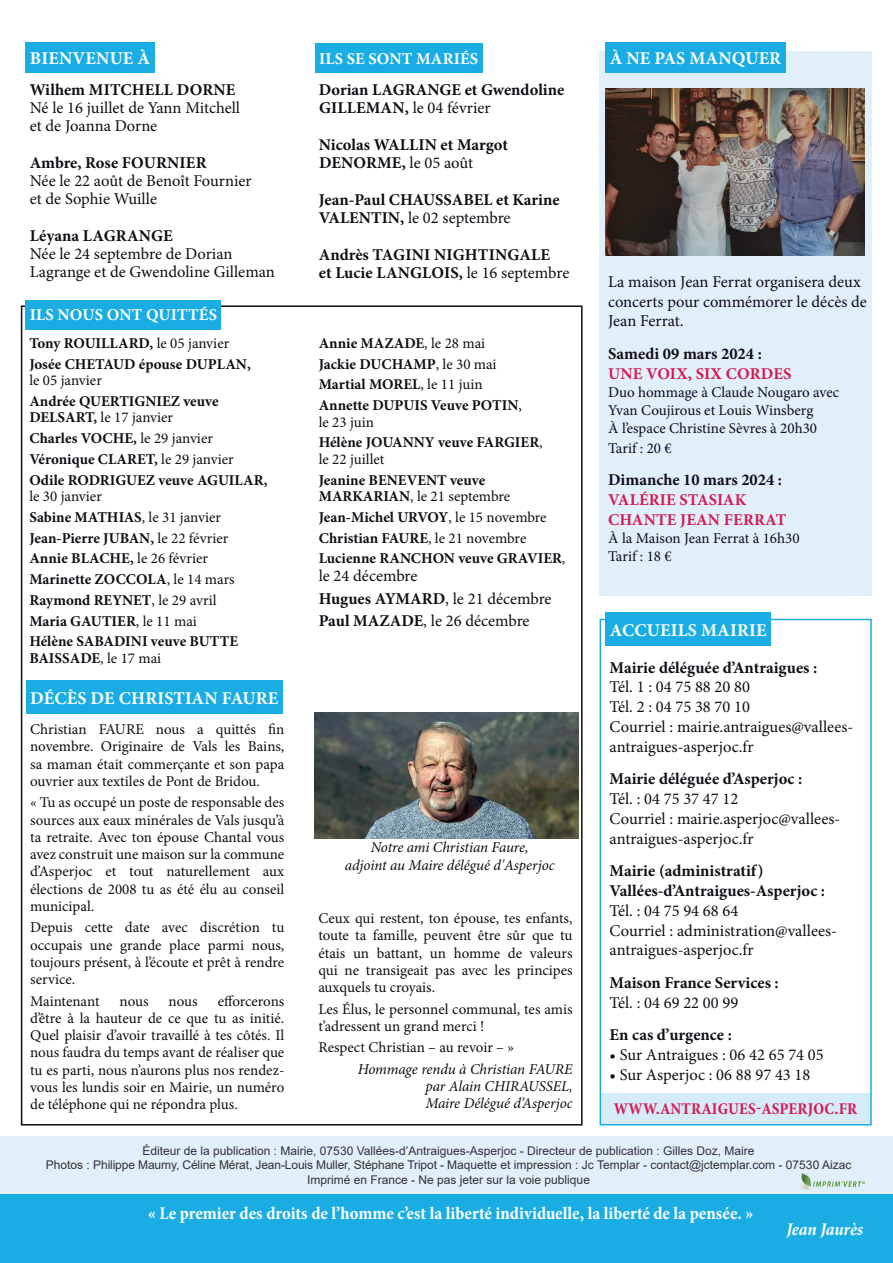
<style>
.page{position:relative;width:893px;height:1263px;background:#fff}
.page>*{position:absolute;margin:0;border:0;box-sizing:border-box;transform-origin:0 0}
.t1{font:700 condensed 18px "Minion Pro";color:#fff}
.Titre{font:700 18px "Minion Pro";letter-spacing:.01em;color:#fff}
.t2{font:italic 700 condensed 18px "Minion Pro";letter-spacing:-.01em;color:#fff}
.t3{font:16.5px/19.8px "Minion Pro";color:#120c15}
.t4{font:700 16.5px/18px "Minion Pro";color:#120c15}
.t5{font:700 16.5px/19.8px "Minion Pro";color:#d31a52}
.Titre-2{font:700 16.5px "Minion Pro";letter-spacing:.01em;color:#fff}
.t6{font:700 condensed 16.5px "Minion Pro";letter-spacing:.01em;color:#d31a52}
.t7{font:15px/17.2px "Minion Pro";color:#120c15;text-align:justify}
.t8{font:700 15px/16.5px "Minion Pro";color:#120c15}
.t9{font:italic 15px/17.2px "Minion Pro";letter-spacing:-.01em;color:#120c15;text-align:justify}
.t10{font:12px/14.4px "Arial";color:#362f36;text-align:center}
.s1{font-weight:400}
.s2{font-weight:700}
.s3{color:#d31a52}
.s4{color:#120c15}
</style>
<div class="page">
<div style="left:600px;top:51px;width:272px;height:544px;background:#e0eff9"></div>
<div style="left:0;top:1193px;width:893px;height:70px;background:#1aade4"></div>
<div style="left:605px;top:612px;width:166px;height:33px;background:#1aade4"></div>
<div style="left:601px;top:1093px;width:269px;height:32px;background:#d6ebf8"></div>
<div style="left:600px;top:619px;width:272px;height:506px;border:2px solid #1aade4"></div>
<div style="left:0;top:1136px;width:893px;height:57px;background:#e0eff9"></div>
<div style="left:605px;top:42px;width:180px;height:31px;background:#1aade4"></div>
<div style="left:315px;top:44px;width:168px;height:29px;background:#1aade4"></div>
<div style="left:25px;top:42px;width:130px;height:31px;background:#1aade4"></div>
<img style="left:605px;top:88px;width:259px;height:167px">
<div style="left:26px;top:300px;width:195px;height:29px;background:#1aade4"></div>
<div style="left:26px;top:680px;width:257px;height:34px;background:#1aade4"></div>
<img style="left:315px;top:712px;width:263px;height:126px">
<img style="left:800px;top:1172px;width:64px;height:19px">
<p class="Titre" style="left:30px;top:46px;width:122px">BIENVENUE À</p>
<p class="Titre-2" style="left:319px;top:47px;width:161px">ILS SE SONT MARIÉS</p>
<p class="Titre" style="left:610px;top:46px;width:173px">À NE PAS MANQUER</p>
<p class="t4" style="left:319px;top:80px;width:247px">Dorian LAGRANGE et Gwendoline<br>GILLEMAN, <span class="s1">le 04 février</span></p>
<p class="t4" style="left:319px;top:135px;width:191px">Nicolas WALLIN et Margot<br>DENORME, <span class="s1">le 05 août</span></p>
<p class="t4" style="left:319px;top:191px;width:242px">Jean-Paul CHAUSSABEL et Karine<br>VALENTIN, <span class="s1">le 02 septembre</span></p>
<p class="t4" style="left:319px;top:246px;width:252px">Andrès TAGINI NIGHTINGALE<br>et Lucie LANGLOIS, <span class="s1">le 16 septembre</span></p>
<p class="t3" style="left:30px;top:81px;width:212px;line-height:18px"><span class="s2">Wilhem MITCHELL DORNE<br></span>Né le 16 juillet de Yann Mitchell et de Joanna Dorne</p>
<p class="t3" style="left:30px;top:154px;width:223px;line-height:18px"><span class="s2">Ambre, Rose FOURNIER<br></span>Née le 22 août de Benoît Fournier et de Sophie Wuille</p>
<p class="t3" style="left:30px;top:227px;width:247px;line-height:18px"><span class="s2">Léyana LAGRANGE<br></span>Née le 24 septembre de Dorian<br>Lagrange et de Gwendoline Gilleman</p>
<p class="t3" style="left:608px;top:272px;width:260px">La maison Jean Ferrat organisera deux concerts pour commémorer le décès de<br>Jean Ferrat.</p>
<p class="t4" style="left:608px;top:344px;width:185px;line-height:19.8px">Samedi 09 mars 2024 :<br><span class="s3">UNE VOIX, SIX CORDES</span></p>
<p class="t7" style="left:608px;top:383px;width:233px;line-height:18px;text-align:left">Duo hommage à Claude Nougaro avec<br>Yvan Coujirous et Louis Winsberg<br>À l’espace Christine Sèvres à 20h30</p>
<p class="t7" style="left:608px;top:439px;width:65px">Tarif : 20 €</p>
<p class="t5" style="left:608px;top:470px;width:180px"><span class="s4">Dimanche 10 mars 2024 :<br></span>VALÉRIE STASIAK<br>CHANTE JEAN FERRAT</p>
<p class="t7" style="left:608px;top:529px;width:193px;line-height:18px">À la Maison Jean Ferrat à 16h30<br>Tarif : 18 €</p>
<p class="Titre-2" style="left:30px;top:303px;width:189px">ILS NOUS ONT QUITTÉS</p>
<p class="t8" style="left:29px;top:335px;width:201px">Tony ROUILLARD, <span class="s1">le 05 janvier</span></p>
<p class="t8" style="left:29px;top:355px;width:223px">Josée CHETAUD épouse DUPLAN, <span class="s1">le 05 janvier</span></p>
<p class="t8" style="left:29px;top:393px;width:191px">Andrée QUERTIGNIEZ veuve<br>DELSART, <span class="s1">le 17 janvier</span></p>
<p class="t8" style="left:29px;top:430px;width:185px">Charles VOCHE, <span class="s1">le 29 janvier</span></p>
<p class="t8" style="left:29px;top:451px;width:206px">Véronique CLARET, <span class="s1">le 29 janvier</span></p>
<p class="t8" style="left:29px;top:471px;width:240px">Odile RODRIGUEZ veuve AGUILAR, <span class="s1">le 30 janvier</span></p>
<p class="t8" style="left:29px;top:509px;width:193px">Sabine MATHIAS<span class="s1">, le 31 janvier</span></p>
<p class="t8" style="left:29px;top:529px;width:200px">Jean-Pierre JUBAN, <span class="s1">le 22 février</span></p>
<p class="t8" style="left:29px;top:550px;width:180px">Annie BLACHE, <span class="s1">le 26 février</span></p>
<p class="t8" style="left:29px;top:571px;width:207px">Marinette ZOCCOLA<span class="s1">, le 14 mars</span></p>
<p class="t8" style="left:29px;top:592px;width:189px">Raymond REYNET<span class="s1">, le 29 avril</span></p>
<p class="t8" style="left:29px;top:612px;width:169px">Maria GAUTIER<span class="s1">, le 11 mai</span></p>
<p class="t8" style="left:29px;top:633px;width:210px">Hélène SABADINI veuve BUTTE<br>BAISSADE<span class="s1">, le 17 mai</span></p>
<p class="t8" style="left:319px;top:335px;width:168px">Annie MAZADE<span class="s1">, le 28 mai</span></p>
<p class="t8" style="left:319px;top:355px;width:179px">Jackie DUCHAMP<span class="s1">, le 30 mai</span></p>
<p class="t8" style="left:319px;top:376px;width:165px">Martial MOREL<span class="s1">, le 11 juin</span></p>
<p class="t8" style="left:319px;top:397px;width:205px">Annette DUPUIS Veuve POTIN<span class="s1">, le 23 juin</span></p>
<p class="t8" style="left:319px;top:434px;width:225px">Hélène JOUANNY veuve FARGIER<span class="s1">, le 22 juillet</span></p>
<p class="t8" style="left:319px;top:471px;width:193px">Jeanine BENEVENT veuve<br>MARKARIAN<span class="s1">, le 21 septembre</span></p>
<p class="t8" style="left:319px;top:509px;width:229px">Jean-Michel URVOY<span class="s1">, le 15 novembre</span></p>
<p class="t8" style="left:319px;top:529px;width:209px">Christian FAURE<span class="s1">, le 21 novembre</span></p>
<p class="t8" style="left:319px;top:550px;width:248px">Lucienne RANCHON veuve GRAVIER<span class="s1">,</span></p>
<p class="t3" style="left:319px;top:566px;width:100px">le 24 décembre</p>
<p class="t3" style="left:319px;top:589px;width:234px"><span class="s2">Hugues AYMARD</span>, le 21 décembre</p>
<p class="t3" style="left:319px;top:611px;width:212px"><span class="s2">Paul MAZADE</span>, le 26 décembre</p>
<p class="Titre" style="left:610px;top:617px;width:158px">ACCUEILS MAIRIE</p>
<p class="t3" style="left:610px;top:657px;width:245px"><span class="s2">Mairie déléguée d’Antraigues :<br></span>Tél. 1 : 04 75 88 20 80<br>Tél. 2 : 04 75 38 70 10<br>Courriel : mairie.antraigues@vallees&shy;antraigues-asperjoc.fr</p>
<p class="t3" style="left:610px;top:769px;width:232px"><span class="s2">Mairie déléguée d’Asperjoc :<br></span>Tél. : 04 75 37 47 12<br>Courriel : mairie.asperjoc@vallees&shy;antraigues-asperjoc.fr</p>
<p class="t3" style="left:610px;top:861px;width:229px"><span class="s2">Mairie (administratif)<br>Vallées-d’Antraigues-Asperjoc :<br></span>Tél. : 04 75 94 68 64<br>Courriel : administration@vallees&shy;antraigues-asperjoc.fr</p>
<p class="t4" style="left:610px;top:972px;width:171px;line-height:19.8px">Maison France Services :<br><span class="s1">Tél. : 04 69 22 00 99</span></p>
<p class="t4" style="left:610px;top:1026px;width:124px">En cas d’urgence :</p>
<p class="t3" style="left:610px;top:1045px;width:216px">• Sur Antraigues : 06 42 65 74 05</p>
<p class="t3" style="left:610px;top:1065px;width:202px">• Sur Asperjoc : 06 88 97 43 18</p>
<p class="t6" style="left:614px;top:1097px;width:245px">WWW.ANTRAIGUES-ASPERJOC.FR</p>
<p class="t10" style="left:46px;top:1143px;width:807px">Éditeur de la publication : Mairie, 07530 Vallées-d’Antraigues-Asperjoc - Directeur de publication : Gilles Doz, Maire<br>Photos : Philippe Maumy, Céline Mérat, Jean-Louis Muller, Stéphane Tripot - Maquette et impression : Jc Templar - contact@jctemplar.com - 07530 Aizac<br>Imprimé en France - Ne pas jeter sur la voie publique</p>
<p class="Titre" style="left:30px;top:686px;width:250px">DÉCÈS DE CHRISTIAN FAURE</p>
<p class="t7" style="left:30px;top:721px;width:256px">Christian FAURE nous a quittés fin novembre. Originaire de Vals les Bains, sa maman était commerçante et son papa ouvrier aux textiles de Pont de Bridou.</p>
<p class="t7" style="left:30px;top:794px;width:256px">« Tu as occupé un poste de responsable des sources aux eaux minérales de Vals jusqu’à ta retraite. Avec ton épouse Chantal vous avez construit une maison sur la commune d’Asperjoc et tout naturellement aux élections de 2008 tu as été élu au conseil municipal.</p>
<p class="t7" style="left:30px;top:919px;width:256px">Depuis cette date avec discrétion tu occupais une grande place parmi nous, toujours présent, à l’écoute et prêt à rendre service.</p>
<p class="t7" style="left:30px;top:992px;width:71px">Maintenant</p>
<p class="t7" style="left:120px;top:992px;width:31px">nous</p>
<p class="t7" style="left:169px;top:992px;width:31px">nous</p>
<p class="t9" style="left:345px;top:838px;width:211px;line-height:18px;text-align:center">Notre ami Christian Faure,<br>adjoint au Maire délégué d'Asperjoc</p>
<p class="t7" style="left:318px;top:910px;width:256px">Ceux qui restent, ton épouse, tes enfants, toute ta famille, peuvent être sûr que tu étais un battant, un homme de valeurs qui ne transigeait pas avec les principes auxquels tu croyais.</p>
<p class="t7" style="left:318px;top:1000px;width:256px">Les Élus, le personnel communal, tes amis t’adressent un grand merci !</p>
<p class="t7" style="left:318px;top:1039px;width:197px">Respect Christian – au revoir – »</p>
<p class="t9" style="left:425px;top:1060px;width:149px;text-indent:-68px">Hommage rendu à Christian FAURE par Alain CHIRAUSSEL, Maire Délégué d’Asperjoc</p>
<p class="t7" style="left:30px;top:992px;width:256px;text-indent:188px">efforcerons d’être à la hauteur de ce que tu as initié.<br>Quel plaisir d’avoir travaillé à tes côtés. Il nous faudra du temps avant de réaliser que tu es parti, nous n’aurons plus nos rendez&shy;vous les lundis soir en Mairie, un numéro de téléphone qui ne répondra plus.</p>
<p class="t1" style="left:148px;top:1201px;width:607px">« Le premier des droits de l’homme c’est la liberté individuelle, la liberté de la pensée. »</p>
<p class="t2" style="left:786px;top:1217px;width:78px">Jean Jaurès</p>
</div>
